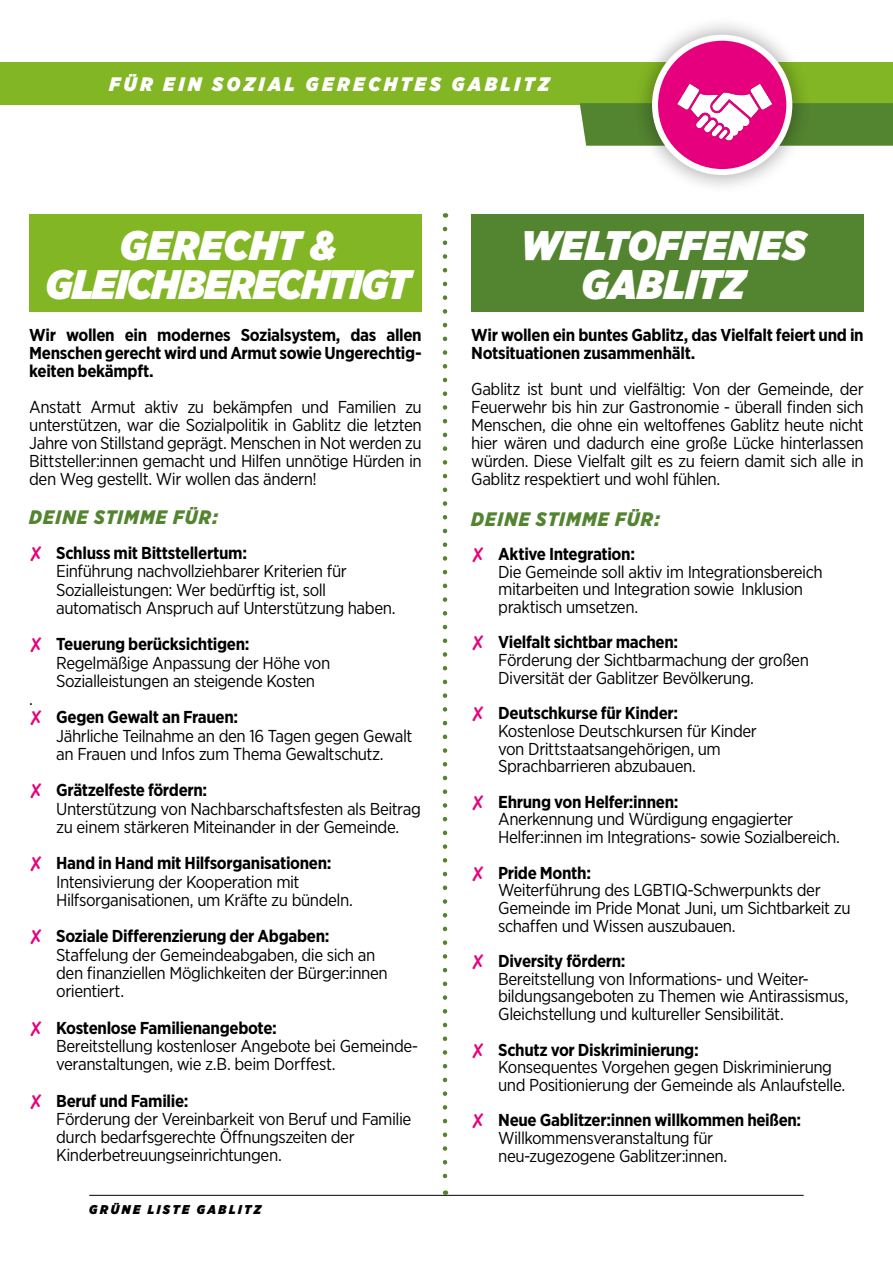
<style>
.page{position:relative;width:893px;height:1263px;background:#fff}
.page>*{position:absolute;margin:0;border:0;box-sizing:border-box;transform-origin:0 0}
.t1{font:italic 900 41.25px/39px "Gotham Narrow";color:#fff;text-align:center}
.t2{font:italic 900 19.5px "Gotham Narrow";letter-spacing:.06em;color:#538430}
.t3{font:italic 900 19.5px "Gotham Narrow";letter-spacing:.185em;color:#fff}
.t4{font:17.25px/17.7px "Gotham Narrow";letter-spacing:-.025em;color:#000}
.t5{font:700 17.25px/18px "Gotham Narrow";letter-spacing:-.02em;color:#000;text-align:justify}
.t6{font:italic 900 12.75px "Gotham Narrow";letter-spacing:.195em;color:#000}
.s1{color:#e6007d}
.s2{font-weight:700}
</style>
<div class="page">
<hr style="left:89px;top:1195px;width:715px;height:1px;background:#000">
<div style="left:0;top:62px;width:893px;height:43px;background:#82b624"></div>
<div style="left:580px;top:103px;width:313px;height:43px;background:#538430"></div>
<div style="left:632px;top:15px;width:180px;height:180px;background:#000;opacity:.3"></div>
<div style="left:655px;top:38px;width:134px;height:134px;background:#e6007d;border-radius:50%"></div>
<div style="left:652px;top:35px;width:140px;height:140px;border:6px solid #fff;border-radius:50%"></div>
<img style="left:674px;top:83px;width:104px;height:65px">
<svg style="left:443px;top:229px;width:4px;height:966px"></svg>
<div style="left:29px;top:214px;width:393px;height:98px;background:#82b624"></div>
<div style="left:471px;top:214px;width:393px;height:98px;background:#538430"></div>
<p class="t3" style="left:109px;top:71px;width:441px">FÜR EIN SOZIAL GERECHTES GABLITZ</p>
<h1 class="t1" style="left:46px;top:225px;width:366px">GERECHT &amp;<br>GLEICHBERECHTIGT</h1>
<p class="t5" style="left:29px;top:326px;width:394px">Wir wollen ein modernes Sozialsystem, das allen Menschen gerecht wird und Armut sowie Ungerechtig&shy;keiten bekämpft.</p>
<p class="t4" style="left:29px;top:398px;width:394px;text-align:justify">Anstatt Armut aktiv zu bekämpfen und Familien zu unterstützen, war die Sozialpolitik in Gablitz die letzten Jahre von Stillstand geprägt. Menschen in Not werden zu Bittsteller:innen gemacht und Hilfen unnötige Hürden in den Weg gestellt. Wir wollen das ändern!</p>
<p class="t2" style="left:29px;top:504px;width:190px">DEINE STIMME FÜR:</p>
<p class="t4" style="left:56px;top:543px;width:341px;line-height:18.3px;text-indent:-27px"><span class="s1">✘</span> <span class="s2">Schluss mit Bittstellertum:<br></span>Einführung nachvollziehbarer Kriterien für Sozialleistungen: Wer bedürftig ist, soll automatisch Anspruch auf Unterstützung haben.</p>
<p class="t5" style="left:29px;top:635px;width:222px"><span class="s1">✘</span> Teuerung berücksichtigen:</p>
<p class="t4" style="left:56px;top:653px;width:276px">Regelmäßige Anpassung der Höhe von</p>
<p class="t4" style="left:56px;top:671px;width:261px">Sozialleistungen an steigende Kosten</p>
<p class="t4" style="left:29px;top:690px;width:5px">.</p>
<p class="t5" style="left:29px;top:708px;width:211px"><span class="s1">✘</span> Gegen Gewalt an Frauen:</p>
<p class="t4" style="left:56px;top:726px;width:358px">Jährliche Teilnahme an den 16 Tagen gegen Gewalt</p>
<p class="t4" style="left:56px;top:744px;width:329px">an Frauen und Infos zum Thema Gewaltschutz.</p>
<p class="t4" style="left:56px;top:781px;width:366px;line-height:18.3px;text-indent:-27px"><span class="s1">✘</span> <span class="s2">Grätzelfeste fördern:<br></span>Unterstützung von Nachbarschaftsfesten als Beitrag zu einem stärkeren Miteinander in der Gemeinde.</p>
<p class="t4" style="left:56px;top:854px;width:298px;line-height:18.3px;text-indent:-27px"><span class="s1">✘</span> <span class="s2">Hand in Hand mit Hilfsorganisationen:<br></span>Intensivierung der Kooperation mit<br>Hilfsorganisationen, um Kräfte zu bündeln.</p>
<p class="t4" style="left:56px;top:927px;width:333px;line-height:18.3px;text-indent:-27px"><span class="s1">✘</span> <span class="s2">Soziale Differenzierung der Abgaben:<br></span>Staffelung der Gemeindeabgaben, die sich an den finanziellen Möglichkeiten der Bürger:innen orientiert.</p>
<p class="t4" style="left:56px;top:1018px;width:364px;line-height:18.3px;text-indent:-27px"><span class="s1">✘</span> <span class="s2">Kostenlose Familienangebote:<br></span>Bereitstellung kostenloser Angebote bei Gemeinde&shy;veranstaltungen, wie z.B. beim Dorffest.</p>
<p class="t4" style="left:56px;top:1091px;width:357px;line-height:18.3px;text-indent:-27px"><span class="s1">✘</span> <span class="s2">Beruf und Familie:<br></span>Förderung der Vereinbarkeit von Beruf und Familie durch bedarfsgerechte Öffnungszeiten der Kinderbetreuungseinrichtungen.</p>
<p class="t6" style="left:89px;top:1200px;width:173px">GRÜNE LISTE GABLITZ</p>
<h1 class="t1" style="left:521px;top:225px;width:287px">WELTOFFENES<br>GABLITZ</h1>
<p class="t5" style="left:471px;top:326px;width:394px">Wir wollen ein buntes Gablitz, das Vielfalt feiert und in<br>Notsituationen zusammenhält.</p>
<p class="t4" style="left:471px;top:380px;width:394px;text-align:justify">Gablitz ist bunt und vielfältig: Von der Gemeinde, der Feuerwehr bis hin zur Gastronomie - überall finden sich Menschen, die ohne ein weltoffenes Gablitz heute nicht hier wären und dadurch eine große Lücke hinterlassen würden. Diese Vielfalt gilt es zu feiern damit sich alle in Gablitz respektiert und wohl fühlen.</p>
<p class="t2" style="left:471px;top:506px;width:190px">DEINE STIMME FÜR:</p>
<p class="t4" style="left:498px;top:545px;width:326px;text-indent:-27px"><span class="s1">✘</span> <span class="s2">Aktive Integration:<br></span>Die Gemeinde soll aktiv im Integrationsbereich mitarbeiten und Integration sowie Inklusion praktisch umsetzen.</p>
<p class="t4" style="left:498px;top:633px;width:312px;text-indent:-27px"><span class="s1">✘</span> <span class="s2">Vielfalt sichtbar machen:<br></span>Förderung der Sichtbarmachung der großen<br>Diversität der Gablitzer Bevölkerung.</p>
<p class="t4" style="left:498px;top:704px;width:260px;text-indent:-27px"><span class="s1">✘</span> <span class="s2">Deutschkurse für Kinder:<br></span>Kostenlose Deutschkursen für Kinder von Drittstaatsangehörigen, um<br>Sprachbarrieren abzubauen.</p>
<p class="t4" style="left:498px;top:792px;width:343px;text-indent:-27px"><span class="s1">✘</span> <span class="s2">Ehrung von Helfer:innen:<br></span>Anerkennung und Würdigung engagierter<br>Helfer:innen im Integrations- sowie Sozialbereich.</p>
<p class="t4" style="left:498px;top:863px;width:354px;text-indent:-27px"><span class="s1">✘</span> <span class="s2">Pride Month:<br></span>Weiterführung des LGBTIQ-Schwerpunkts der Gemeinde im Pride Monat Juni, um Sichtbarkeit zu schaffen und Wissen auszubauen.</p>
<p class="t4" style="left:498px;top:952px;width:352px;text-indent:-27px"><span class="s1">✘</span> <span class="s2">Diversity fördern:<br></span>Bereitstellung von Informations- und Weiter&shy;bildungsangeboten zu Themen wie Antirassismus, Gleichstellung und kultureller Sensibilität.</p>
<p class="t4" style="left:498px;top:1040px;width:349px;text-indent:-27px"><span class="s1">✘</span> <span class="s2">Schutz vor Diskriminierung:<br></span>Konsequentes Vorgehen gegen Diskriminierung und Positionierung der Gemeinde als Anlaufstelle.</p>
<p class="t4" style="left:498px;top:1111px;width:305px;text-indent:-27px"><span class="s1">✘</span> <span class="s2">Neue Gablitzer:innen willkommen heißen:<br></span>Willkommensveranstaltung für neu-zugezogene Gablitzer:innen.</p>
</div>
